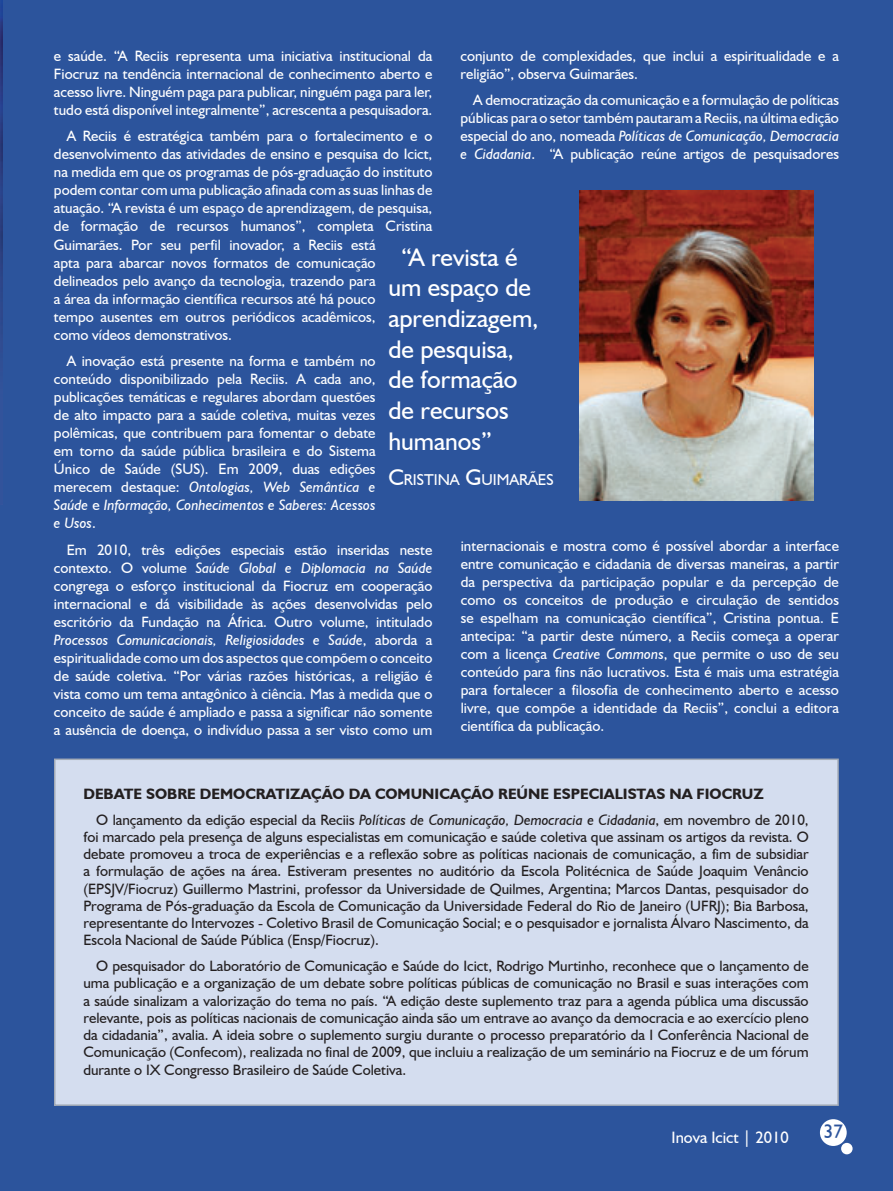
<style>
.page{position:relative;width:893px;height:1191px;background:#2c549c}
.page>*{position:absolute;margin:0;border:0;box-sizing:border-box;transform-origin:0 0}
.t1{font:25.5px/30.6px "Humanist 521 BT";color:#fff}
.t2{font:19.5px "Humanist 521 BT";color:#2c549c}
.t3{font:16.5px "Humanist 521 BT";color:#fff}
.t4{font:15.75px "Humanist 521 BT";color:#fff}
.t5{font:15px/18px "Humanist 521 BT";color:#fff;text-align:justify}
.t6{font:15px/17.2px "Humanist 521 BT";color:#231f20;text-align:justify}
.t7{font:700 15px/25.8px "Humanist 521 BT";color:#231f20}
.s1{font-style:italic}
.s2{font-size:22.5px}
.s3{font-weight:400}
.s4{font-weight:400;font-style:italic}
</style>
<div class="page">
<div style="left:54px;top:758px;width:785px;height:348px;background:#d4ddef"></div>
<img style="left:580px;top:190px;width:233px;height:310px">
<div style="left:841px;top:1142px;width:12px;height:12px;background:#fff;border-radius:50%"></div>
<div style="left:820px;top:1119px;width:27px;height:27px;background:#fff;border-radius:50%"></div>
<p class="t5" style="left:54px;top:46px;width:380px">e saúde. “A Reciis representa uma iniciativa institucional da Fiocruz na tendência internacional de conhecimento aberto e acesso livre. Ninguém paga para publicar, ninguém paga para ler, tudo está disponível integralmente”, acrescenta a pesquisadora.</p>
<p class="t5" style="left:54px;top:127px;width:380px;text-align:left;text-indent:13px">A Reciis é estratégica também para o fortalecimento e o desenvolvimento das atividades de ensino e pesquisa do Icict, na medida em que os programas de pós-graduação do instituto podem contar com uma publicação afinada com as suas linhas de atuação. “A revista é um espaço de aprendizagem, de pesquisa, de formação de recursos humanos”, completa Cristina Guimarães. Por seu perfil inovador, a Reciis está<br>apta para abarcar novos formatos de comunicação delineados pelo avanço da tecnologia, trazendo para<br>a área da informação científica recursos até há pouco<br>tempo ausentes em outros periódicos acadêmicos,<br>como vídeos demonstrativos.</p>
<p class="t5" style="left:54px;top:352px;width:323px;text-indent:13px">A inovação está presente na forma e também no conteúdo disponibilizado pela Reciis. A cada ano, publicações temáticas e regulares abordam questões de alto impacto para a saúde coletiva, muitas vezes polêmicas, que contribuem para fomentar o debate em torno da saúde pública brasileira e do Sistema Único de Saúde (SUS). Em 2009, duas edições merecem destaque: <span class="s1">Ontologias, Web Semântica e Saúde</span> e <span class="s1">Informação, Conhecimentos e Saberes: Acessos e Usos</span>.</p>
<p class="t5" style="left:54px;top:540px;width:380px;text-indent:13px">Em 2010, três edições especiais estão inseridas neste contexto. O volume <span class="s1">Saúde Global e Diplomacia na Saúde </span>congrega o esforço institucional da Fiocruz em cooperação internacional e dá visibilidade às ações desenvolvidas pelo escritório da Fundação na África. Outro volume, intitulado <span class="s1">Processos Comunicacionais, Religiosidades e Saúde</span>, aborda a espiritualidade como um dos aspectos que compõem o conceito de saúde coletiva. “Por várias razões históricas, a religião é vista como um tema antagônico à ciência. Mas à medida que o conceito de saúde é ampliado e passa a significar não somente a ausência de doença, o indivíduo passa a ser visto como um</p>
<p class="t5" style="left:460px;top:46px;width:380px">conjunto de complexidades, que inclui a espiritualidade e a religião”, observa Guimarães.</p>
<p class="t5" style="left:460px;top:91px;width:380px;text-indent:13px">A democratização da comunicação e a formulação de políticas públicas para o setor também pautaram a Reciis, na última edição especial do ano, nomeada <span class="s1">Políticas de Comunicação, Democracia e Cidadania</span>. “A publicação reúne artigos de pesquisadores</p>
<h1 class="t1" style="left:388px;top:241px;width:152px;text-indent:13px">“A revista é um espaço de aprendizagem, de pesquisa, de formação de recursos humanos”</h1>
<p class="t4" style="left:388px;top:470px;width:167px"><span class="s2">C</span>RISTINA <span class="s2">G</span>UIMARÃES</p>
<p class="t5" style="left:461px;top:537px;width:380px">internacionais e mostra como é possível abordar a interface entre comunicação e cidadania de diversas maneiras, a partir da perspectiva da participação popular e da percepção de como os conceitos de produção e circulação de sentidos se espelham na comunicação científica”, Cristina pontua. E antecipa: “a partir deste número, a Reciis começa a operar com a licença <span class="s1">Creative Commons</span>, que permite o uso de seu conteúdo para fins não lucrativos. Esta é mais uma estratégia para fortalecer a filosofia de conhecimento aberto e acesso livre, que compõe a identidade da Reciis”, conclui a editora científica da publicação.</p>
<p class="t7" style="left:96px;top:780px;width:714px;text-indent:-13px">DEBATE SOBRE DEMOCRATIZAÇÃO DA COMUNICAÇÃO REÚNE ESPECIALISTAS NA FIOCRUZ<br><span class="s3">O lançamento da edição especial da Reciis</span> <span class="s4">Políticas de Comunicação, Democracia e Cidadania</span><span class="s3">, em novembro de 2010,</span></p>
<p class="t6" style="left:83px;top:828px;width:727px">foi marcado pela presença de alguns especialistas em comunicação e saúde coletiva que assinam os artigos da revista. O debate promoveu a troca de experiências e a reflexão sobre as políticas nacionais de comunicação, a fim de subsidiar a formulação de ações na área. Estiveram presentes no auditório da Escola Politécnica de Saúde Joaquim Venâncio (EPSJV/Fiocruz) Guillermo Mastrini, professor da Universidade de Quilmes, Argentina; Marcos Dantas, pesquisador do Programa de Pós-graduação da Escola de Comunicação da Universidade Federal do Rio de Janeiro (UFRJ); Bia Barbosa, representante do Intervozes - Coletivo Brasil de Comunicação Social; e o pesquisador e jornalista Álvaro Nascimento, da Escola Nacional de Saúde Pública (Ensp/Fiocruz).</p>
<p class="t6" style="left:83px;top:957px;width:727px;text-indent:13px">O pesquisador do Laboratório de Comunicação e Saúde do Icict, Rodrigo Murtinho, reconhece que o lançamento de uma publicação e a organização de um debate sobre políticas públicas de comunicação no Brasil e suas interações com a saúde sinalizam a valorização do tema no país. “A edição deste suplemento traz para a agenda pública uma discussão relevante, pois as políticas nacionais de comunicação ainda são um entrave ao avanço da democracia e ao exercício pleno da cidadania”, avalia. A ideia sobre o suplemento surgiu durante o processo preparatório da I Conferência Nacional de Comunicação (Confecom), realizada no final de 2009, que incluiu a realização de um seminário na Fiocruz e de um fórum durante o IX Congresso Brasileiro de Saúde Coletiva.</p>
<p class="t3" style="left:671px;top:1126px;width:119px">Inova Icict | 2010</p>
<h2 class="t2" style="left:823px;top:1119px;width:21px">37</h2>
</div>
